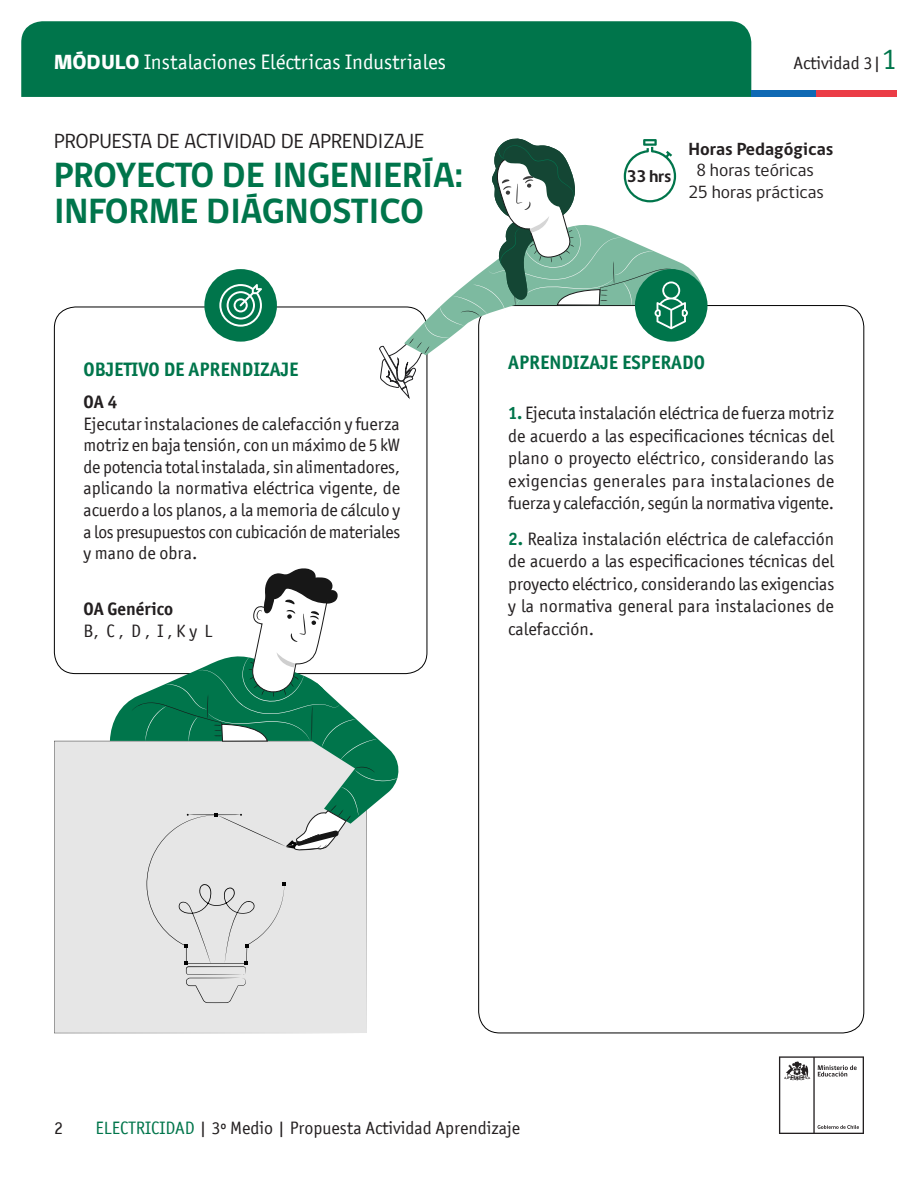
<style>
.page{position:relative;width:918px;height:1188px;background:#fff}
.page>*{position:absolute;margin:0;border:0;box-sizing:border-box;transform-origin:0 0}
.t1{font:700 36px "gob CL";color:#00754b}
.t2{font:21px "Officina San ITC";color:#fff}
.t3{font:21px "gob CL";color:#231f20}
.t4{font:700 19.5px "Officina San ITC";color:#00754b}
.t5{font:18px/22.5px "Officina San ITC";color:#231f20;text-align:justify}
.t6{font:18px "gob CL";color:#231f20}
.t7{font:700 18px "gob CL";color:#231f20}
.t8{font:700 18px "Officina San ITC";color:#231f20}
.t9{font:700 17.25px "gob CL";color:#231f20}
.s1{font-family:"gob CL";font-weight:800}
.s2{font-size:30px;color:#00754b}
.s3{font-weight:700;color:#00754b}
.s4{color:#00754b}
</style>
<div class="page">
<svg style="left:779px;top:1056px;width:85px;height:78px"></svg>
<div style="left:21px;top:21px;width:730px;height:76px;background:#00754b"></div>
<div style="left:751px;top:90px;width:65px;height:7px;background:#0f69b4"></div>
<div style="left:816px;top:90px;width:81px;height:7px;background:#eb3c46"></div>
<div style="left:204px;top:269px;width:73px;height:73px;background:#00754b;border-radius:50%"></div>
<svg style="left:219px;top:284px;width:43px;height:43px"></svg>
<div style="left:54px;top:741px;width:313px;height:292px;background:#e6e6e6"></div>
<svg style="left:110px;top:568px;width:292px;height:435px"></svg>
<svg style="left:378px;top:138px;width:328px;height:271px"></svg>
<p class="t2" style="left:54px;top:50px;width:394px"><span class="s1">MÓDULO</span> Instalaciones Eléctricas Industriales</p>
<p class="t5" style="left:794px;top:52px;width:105px">Actividad 3|<span class="s2">1</span></p>
<p class="t3" style="left:54px;top:127px;width:372px">PROPUESTA DE ACTIVIDAD DE APRENDIZAJE</p>
<p class="t1" style="left:54px;top:150px;width:410px">PROYECTO DE INGENIERÍA:</p>
<p class="t1" style="left:54px;top:186px;width:372px">INFORME DIÁGNOSTICO</p>
<p class="t9" style="left:627px;top:164px;width:46px">33 hrs</p>
<p class="t7" style="left:688px;top:136px;width:147px">Horas Pedagógicas</p>
<p class="t6" style="left:696px;top:158px;width:119px">8 horas teóricas</p>
<p class="t6" style="left:688px;top:180px;width:137px">25 horas prácticas</p>
<p class="t4" style="left:84px;top:357px;width:216px">OBJETIVO DE APRENDIZAJE</p>
<p class="t8" style="left:84px;top:391px;width:36px">OA 4</p>
<p class="t5" style="left:84px;top:413px;width:318px;line-height:21.6px">Ejecutar instalaciones de calefacción y fuerza motriz en baja tensión, con un máximo de 5 kW de potencia total instalada, sin alimentadores, aplicando la normativa eléctrica vigente, de acuerdo a los planos, a la memoria de cálculo y a los presupuestos con cubicación de materiales y mano de obra.</p>
<p class="t8" style="left:84px;top:598px;width:91px">OA Genérico</p>
<p class="t5" style="left:84px;top:619px;width:130px">B, C , D , I , K y L</p>
<p class="t4" style="left:508px;top:350px;width:198px">APRENDIZAJE ESPERADO</p>
<p class="t5" style="left:508px;top:402px;width:328px"><span class="s3">1.</span> Ejecuta instalación eléctrica de fuerza motriz de acuerdo a las especificaciones técnicas del plano o proyecto eléctrico, considerando las exigencias generales para instalaciones de fuerza y calefacción, según la normativa vigente.</p>
<p class="t5" style="left:508px;top:527px;width:328px"><span class="s3">2.</span> Realiza instalación eléctrica de calefacción de acuerdo a las especificaciones técnicas del proyecto eléctrico, considerando las exigencias y la normativa general para instalaciones de calefacción.</p>
<p class="t5" style="left:54px;top:1117px;width:10px">2</p>
<p class="t5" style="left:95px;top:1117px;width:426px"><span class="s4">ELECTRICIDAD</span> | 3º Medio | Propuesta Actividad Aprendizaje</p>
</div>
